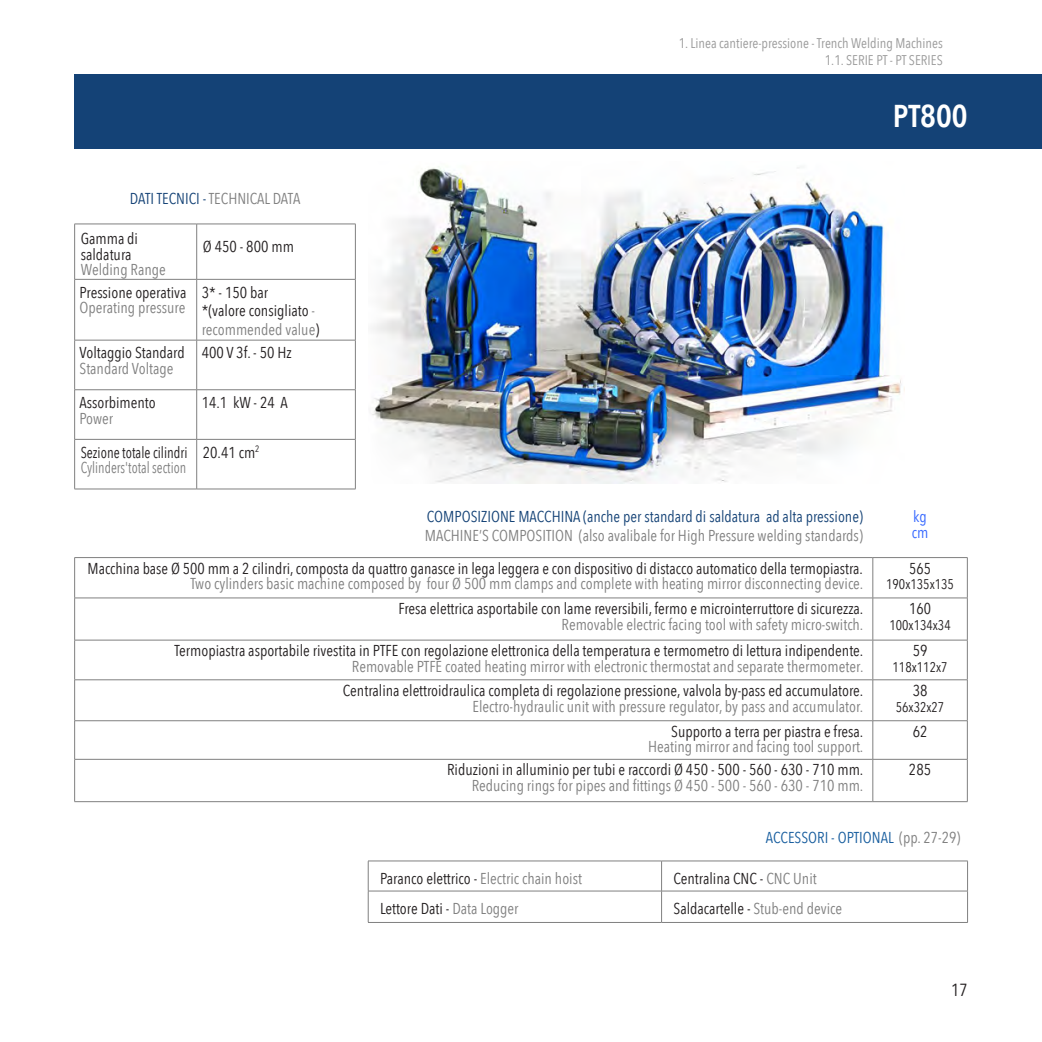
<style>
.page{position:relative;width:1042px;height:1042px;background:#fff}
.page>*{position:absolute;margin:0;border:0;box-sizing:border-box;transform-origin:0 0}
.t1{font:600 31.5px "Avenir Next Condensed";color:#fff}
.t2{font:17.5px "Avenir Next Condensed";color:#231f20}
.t3{font:15.75px/18.9px "Avenir Next Condensed";color:#231f20}
.t4{font:15.75px "Avenir Next Condensed";color:#808080}
.t5{font:15.75px "Avenir Next Condensed";color:#144276}
.t6{font:15.75px "Avenir Next Condensed";color:#175d9e}
.t7{font:15.75px "Avenir Next Condensed";color:#808080;scale:.87 1}
.t8{font:15.75px "Avenir Next Condensed";color:#231f20;scale:.9 1}
.t9{font:15.75px/15.8px "Avenir Next Condensed";color:#36f}
.t10{font:14px/16.8px "Avenir Next Condensed";color:#999;text-align:right}
.t11{font:14px "Avenir Next Condensed";color:#231f20}
.s1{color:#144276}
.s2{color:#808080}
.s3{color:#231f20}
</style>
<div class="page">
<div style="left:74px;top:74px;width:968px;height:75px;background:#144276"></div>
<hr style="left:74px;top:279px;width:1px;height:61px;background:#808080">
<hr style="left:196px;top:279px;width:1px;height:61px;background:#808080">
<hr style="left:355px;top:279px;width:1px;height:61px;background:#808080">
<hr style="left:74px;top:340px;width:123px;height:1px;background:#808080">
<hr style="left:74px;top:340px;width:1px;height:49px;background:#808080">
<hr style="left:197px;top:340px;width:159px;height:1px;background:#808080">
<hr style="left:196px;top:340px;width:1px;height:49px;background:#808080">
<hr style="left:355px;top:340px;width:1px;height:49px;background:#808080">
<hr style="left:74px;top:389px;width:123px;height:1px;background:#808080">
<hr style="left:74px;top:390px;width:1px;height:49px;background:#808080">
<hr style="left:197px;top:389px;width:159px;height:1px;background:#808080">
<hr style="left:196px;top:390px;width:1px;height:49px;background:#808080">
<hr style="left:355px;top:390px;width:1px;height:49px;background:#808080">
<hr style="left:74px;top:439px;width:123px;height:1px;background:#808080">
<hr style="left:74px;top:439px;width:1px;height:50px;background:#808080">
<hr style="left:197px;top:439px;width:159px;height:1px;background:#808080">
<hr style="left:196px;top:439px;width:1px;height:50px;background:#808080">
<hr style="left:355px;top:439px;width:1px;height:50px;background:#808080">
<hr style="left:74px;top:489px;width:123px;height:1px;background:#808080">
<hr style="left:197px;top:489px;width:159px;height:1px;background:#808080">
<hr style="left:74px;top:224px;width:123px;height:1px;background:#808080">
<hr style="left:74px;top:224px;width:1px;height:55px;background:#808080">
<hr style="left:197px;top:224px;width:159px;height:1px;background:#808080">
<hr style="left:196px;top:224px;width:1px;height:55px;background:#808080">
<hr style="left:355px;top:224px;width:1px;height:55px;background:#808080">
<hr style="left:74px;top:279px;width:123px;height:1px;background:#808080">
<hr style="left:197px;top:279px;width:159px;height:1px;background:#808080">
<hr style="left:74px;top:558px;width:1px;height:40px;background:#808080">
<hr style="left:872px;top:558px;width:1px;height:40px;background:#808080">
<hr style="left:967px;top:558px;width:1px;height:40px;background:#808080">
<hr style="left:74px;top:597px;width:799px;height:1px;background:#808080">
<hr style="left:74px;top:598px;width:1px;height:42px;background:#808080">
<hr style="left:873px;top:597px;width:94px;height:1px;background:#808080">
<hr style="left:872px;top:598px;width:1px;height:42px;background:#808080">
<hr style="left:967px;top:598px;width:1px;height:42px;background:#808080">
<hr style="left:74px;top:640px;width:799px;height:1px;background:#808080">
<hr style="left:74px;top:640px;width:1px;height:39px;background:#808080">
<hr style="left:873px;top:640px;width:94px;height:1px;background:#808080">
<hr style="left:872px;top:640px;width:1px;height:39px;background:#808080">
<hr style="left:967px;top:640px;width:1px;height:39px;background:#808080">
<hr style="left:74px;top:679px;width:799px;height:1px;background:#808080">
<hr style="left:74px;top:680px;width:1px;height:40px;background:#808080">
<hr style="left:873px;top:679px;width:94px;height:1px;background:#808080">
<hr style="left:872px;top:680px;width:1px;height:40px;background:#808080">
<hr style="left:967px;top:680px;width:1px;height:40px;background:#808080">
<hr style="left:74px;top:720px;width:799px;height:1px;background:#808080">
<hr style="left:74px;top:721px;width:1px;height:38px;background:#808080">
<hr style="left:873px;top:720px;width:94px;height:1px;background:#808080">
<hr style="left:872px;top:721px;width:1px;height:38px;background:#808080">
<hr style="left:967px;top:721px;width:1px;height:38px;background:#808080">
<hr style="left:74px;top:759px;width:799px;height:1px;background:#808080">
<hr style="left:74px;top:759px;width:1px;height:42px;background:#808080">
<hr style="left:873px;top:759px;width:94px;height:1px;background:#808080">
<hr style="left:872px;top:759px;width:1px;height:42px;background:#808080">
<hr style="left:967px;top:759px;width:1px;height:42px;background:#808080">
<hr style="left:74px;top:801px;width:799px;height:1px;background:#808080">
<hr style="left:873px;top:801px;width:94px;height:1px;background:#808080">
<hr style="left:74px;top:557px;width:799px;height:1px;background:#808080">
<hr style="left:873px;top:557px;width:94px;height:1px;background:#808080">
<hr style="left:368px;top:860px;width:293px;height:1px;background:#808080">
<hr style="left:368px;top:861px;width:1px;height:30px;background:#808080">
<hr style="left:661px;top:860px;width:307px;height:1px;background:#808080">
<hr style="left:661px;top:861px;width:1px;height:30px;background:#808080">
<hr style="left:967px;top:861px;width:1px;height:30px;background:#808080">
<hr style="left:368px;top:891px;width:293px;height:1px;background:#808080">
<hr style="left:368px;top:891px;width:1px;height:31px;background:#808080">
<hr style="left:661px;top:891px;width:307px;height:1px;background:#808080">
<hr style="left:661px;top:891px;width:1px;height:31px;background:#808080">
<hr style="left:967px;top:891px;width:1px;height:31px;background:#808080">
<hr style="left:368px;top:922px;width:293px;height:1px;background:#808080">
<hr style="left:661px;top:922px;width:307px;height:1px;background:#808080">
<img style="left:372px;top:166px;width:529px;height:318px">
<p class="t10" style="left:679px;top:34px;width:265px">1. Linea cantiere-pressione - Trench Welding Machines<br>1.1. SERIE PT - PT SERIES</p>
<h1 class="t1" style="left:893px;top:89px;width:76px">PT800</h1>
<p class="t4" style="left:130px;top:185px;width:172px"><span class="s1">DATI TECNICI -</span> TECHNICAL DATA</p>
<p class="t3" style="left:81px;top:230px;width:59px;line-height:15.8px">Gamma di saldatura</p>
<p class="t4" style="left:81px;top:256px;width:87px">Welding Range</p>
<p class="t3" style="left:203px;top:236px;width:93px">Ø 450 - 800 mm</p>
<p class="t3" style="left:80px;top:282px;width:108px">Pressione operativa</p>
<p class="t4" style="left:80px;top:294px;width:107px">Operating pressure</p>
<p class="t3" style="left:202px;top:282px;width:119px">3* - 150 bar<br>*(valore consigliato <span class="s2">- recommended value</span>)</p>
<p class="t3" style="left:80px;top:343px;width:107px">Voltaggio Standard</p>
<p class="t4" style="left:80px;top:355px;width:95px">Standard Voltage</p>
<p class="t3" style="left:202px;top:343px;width:92px">400 V 3f. - 50 Hz</p>
<p class="t3" style="left:80px;top:392px;width:78px">Assorbimento</p>
<p class="t4" style="left:80px;top:405px;width:35px">Power</p>
<p class="t3" style="left:202px;top:392px;width:88px">14.1 kW - 24 A</p>
<p class="t8" style="left:81px;top:439px;width:120px">Sezione totale cilindri</p>
<p class="t7" style="left:81px;top:454px;width:123px">Cylinders'total section</p>
<p class="t3" style="left:203px;top:442px;width:58px">20.41 cm<sup>2</sup></p>
<p class="t5" style="left:427px;top:503px;width:437px">COMPOSIZIONE MACCHINA (anche per standard di saldatura ad alta pressione)</p>
<p class="t4" style="left:425px;top:522px;width:439px">MACHINE’S COMPOSITION (also avalibale for High Pressure welding standards)</p>
<p class="t3" style="left:88px;top:558px;width:777px">Macchina base Ø 500 mm a 2 cilindri, composta da quattro ganasce in lega leggera e con dispositivo di distacco automatico della termopiastra.</p>
<p class="t4" style="left:190px;top:570px;width:674px">Two cylinders basic machine composed by four Ø 500 mm clamps and complete with heating mirror disconnecting device.</p>
<p class="t3" style="left:398px;top:598px;width:466px">Fresa elettrica asportabile con lame reversibili, fermo e microinterruttore di sicurezza.</p>
<p class="t4" style="left:561px;top:611px;width:303px">Removable electric facing tool with safety micro-switch.</p>
<p class="t3" style="left:174px;top:640px;width:690px">Termopiastra asportabile rivestita in PTFE con regolazione elettronica della temperatura e termometro di lettura indipendente.</p>
<p class="t4" style="left:352px;top:653px;width:513px">Removable PTFE coated heating mirror with electronic thermostat and separate thermometer.</p>
<p class="t3" style="left:343px;top:680px;width:522px">Centralina elettroidraulica completa di regolazione pressione, valvola by-pass ed accumulatore.</p>
<p class="t4" style="left:472px;top:692px;width:392px">Electro-hydraulic unit with pressure regulator, by pass and accumulator.</p>
<p class="t3" style="left:671px;top:721px;width:194px">Supporto a terra per piastra e fresa.</p>
<p class="t4" style="left:648px;top:733px;width:217px">Heating mirror and facing tool support.</p>
<p class="t3" style="left:447px;top:759px;width:418px">Riduzioni in alluminio per tubi e raccordi Ø 450 - 500 - 560 - 630 - 710 mm.</p>
<p class="t4" style="left:472px;top:772px;width:393px">Reducing rings for pipes and fittings Ø 450 - 500 - 560 - 630 - 710 mm.</p>
<p class="t9" style="left:912px;top:508px;width:18px">kg cm</p>
<p class="t3" style="left:909px;top:558px;width:23px">565</p>
<p class="t11" style="left:886px;top:572px;width:69px">190x135x135</p>
<p class="t3" style="left:909px;top:598px;width:23px">160</p>
<p class="t11" style="left:889px;top:613px;width:63px">100x134x34</p>
<p class="t3" style="left:912px;top:640px;width:16px">59</p>
<p class="t11" style="left:892px;top:655px;width:56px">118x112x7</p>
<p class="t3" style="left:912px;top:680px;width:16px">38</p>
<p class="t11" style="left:896px;top:694px;width:50px">56x32x27</p>
<p class="t3" style="left:912px;top:721px;width:16px">62</p>
<p class="t3" style="left:909px;top:759px;width:24px">285</p>
<p class="t6" style="left:766px;top:824px;width:196px">ACCESSORI - OPTIONAL <span class="s2">(pp. 27-29)</span></p>
<p class="t4" style="left:380px;top:865px;width:203px"><span class="s3">Paranco elettrico -</span> Electric chain hoist</p>
<p class="t3" style="left:673px;top:868px;width:145px">Centralina CNC - <span class="s2">CNC Unit</span></p>
<p class="t3" style="left:380px;top:898px;width:140px">Lettore Dati - <span class="s2">Data Logger</span></p>
<p class="t3" style="left:673px;top:898px;width:170px">Saldacartelle - <span class="s2">Stub-end device</span></p>
<p class="t2" style="left:951px;top:975px;width:18px">17</p>
</div>
